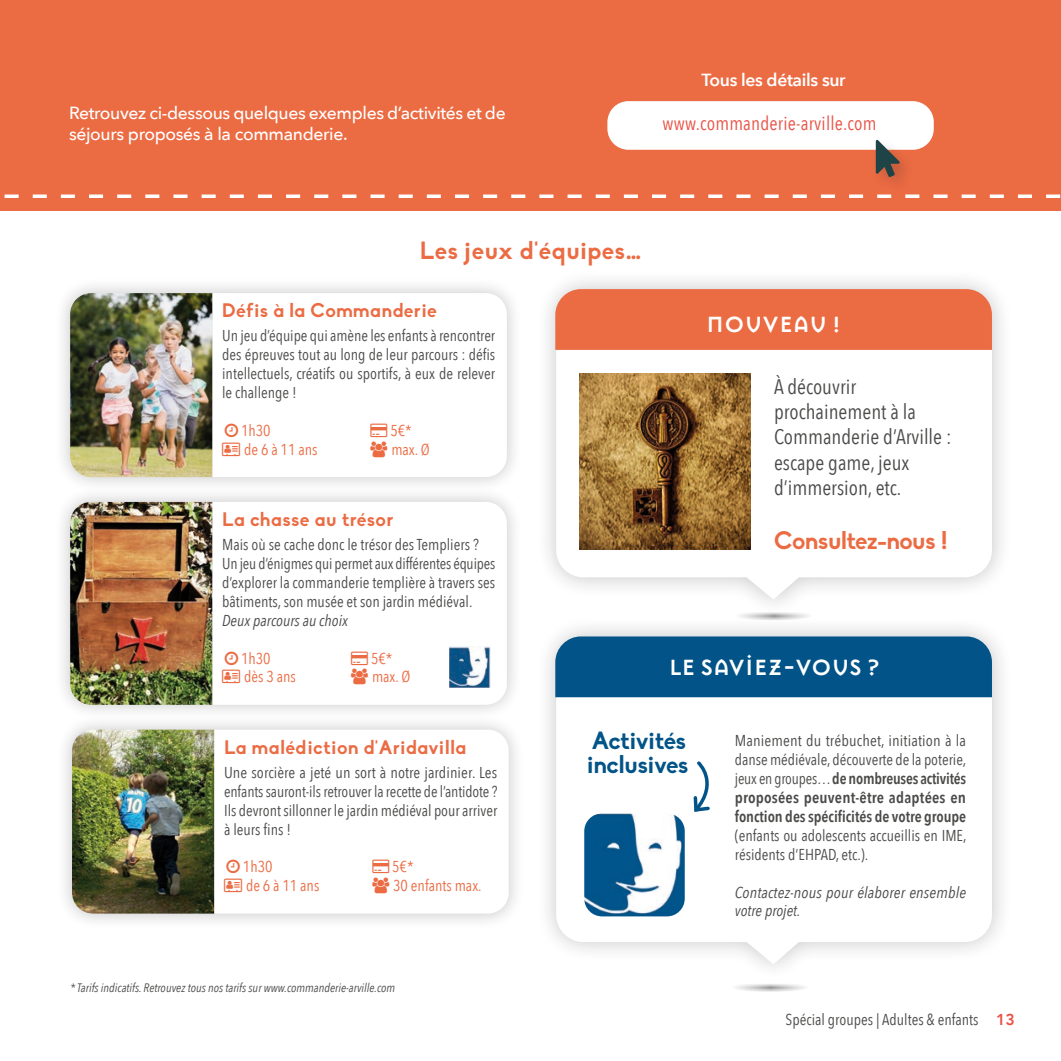
<style>
.page{position:relative;width:1061px;height:1061px;background:#fff}
.page>*{position:absolute;margin:0;border:0;box-sizing:border-box;transform-origin:0 0}
._04_TITRE_GRAND_2{font:700 24.5px "Mason Sans";color:#fff}
._04_TITRE_GRAND_2-2{font:700 24.5px/24.5px "Biko";letter-spacing:-.02em;color:#025488}
._04_TITRE_GRAND_2-3{font:700 24.5px "Biko";letter-spacing:.02em;color:#eb6b43}
._04_TITRE_GRAND_2-4{font:700 24.5px "Biko";letter-spacing:-.01em;color:#eb6b43}
._00_Txt_Courant{font:21px/25.2px "Avenir Next Condensed";color:#4a4a49}
._04_TITRE_GRAND_2-5{font:700 19.25px "Biko";letter-spacing:.02em;color:#eb6b43}
._00_Txt_Courant-2{font:19.25px "Avenir Next Condensed";letter-spacing:.01em;color:#e85245}
._00_Txt_Courant-3{font:500 17.5px/21px "Avenir Next";letter-spacing:-.02em;color:#fff}
._00_Txt_Courant-4{font:600 17.5px "Avenir Next";letter-spacing:-.02em;color:#fff}
._00_Txt_Courant-5{font:15.75px/18.9px "Avenir Next Condensed";color:#4a4a49;text-align:justify}
._00_Txt_Courant-6{font:15.75px "Avenir Next Condensed";color:#eb6b43}
._00_Txt_Courant-7{font:italic 15.75px/18.9px "Avenir Next Condensed";letter-spacing:.005em;color:#4a4a49}
._00_Txt_Courant-8{font:italic 12.25px "Avenir Next Condensed";color:#4a4a49}
.s1{font-weight:600}
.s2{font-family:"Avenir";font-weight:800;color:#e85245}
</style>
<div class="page">
<div style="left:0;top:0;width:1061px;height:210px;background:#eb6b43"></div>
<svg style="left:4px;top:101px;width:1057px;height:97px"></svg>
<div style="left:53px;top:276px;width:470px;height:218px;background:#1a171c;opacity:.25"></div>
<svg style="left:212px;top:293px;width:295px;height:184px"></svg>
<img style="left:70px;top:293px;width:142px;height:184px">
<div style="left:53px;top:485px;width:470px;height:236px;background:#1a171c;opacity:.25"></div>
<svg style="left:212px;top:502px;width:295px;height:203px"></svg>
<img style="left:70px;top:502px;width:142px;height:203px">
<div style="left:55px;top:713px;width:470px;height:217px;background:#1a171c;opacity:.25"></div>
<svg style="left:214px;top:729px;width:295px;height:184px"></svg>
<img style="left:72px;top:729px;width:142px;height:184px">
<div style="left:607px;top:101px;width:327px;height:49px;background:#fff;border-radius:21px"></div>
<div style="left:872px;top:137px;width:44px;height:57px;background:#1a171c;opacity:.18"></div>
<svg style="left:876px;top:140px;width:24px;height:37px"></svg>
<img style="left:449px;top:646px;width:42px;height:41px">
<div style="left:535px;top:268px;width:478px;height:350px;background:#1a171c;opacity:.25"></div>
<svg style="left:556px;top:350px;width:436px;height:249px"></svg>
<div style="left:535px;top:615px;width:478px;height:368px;background:#1a171c;opacity:.25"></div>
<svg style="left:556px;top:697px;width:436px;height:267px"></svg>
<div style="left:555px;top:289px;width:437px;height:61px;background:#eb6b43"></div>
<div style="left:555px;top:636px;width:437px;height:61px;background:#025488"></div>
<svg style="left:735px;top:611px;width:77px;height:9px"></svg>
<img style="left:579px;top:373px;width:171px;height:176px">
<svg style="left:691px;top:759px;width:28px;height:56px"></svg>
<img style="left:584px;top:813px;width:101px;height:103px">
<svg style="left:731px;top:982px;width:78px;height:10px"></svg>
<svg style="left:222px;top:423px;width:18px;height:33px"></svg>
<svg style="left:370px;top:423px;width:17px;height:34px"></svg>
<svg style="left:225px;top:651px;width:13px;height:13px"></svg>
<svg style="left:222px;top:670px;width:18px;height:13px"></svg>
<svg style="left:351px;top:651px;width:17px;height:34px"></svg>
<svg style="left:226px;top:860px;width:14px;height:13px"></svg>
<svg style="left:224px;top:879px;width:18px;height:13px"></svg>
<svg style="left:372px;top:860px;width:17px;height:33px"></svg>
<p class="_00_Txt_Courant-3" style="left:69px;top:101px;width:438px">Retrouvez ci-dessous quelques exemples d’activités et de séjours proposés à la commanderie.</p>
<p class="_00_Txt_Courant-4" style="left:701px;top:65px;width:146px">Tous les détails sur</p>
<p class="_00_Txt_Courant-2" style="left:662px;top:107px;width:215px">www.commanderie-arville.com</p>
<p class="_04_TITRE_GRAND_2-3" style="left:420px;top:236px;width:223px">Les jeux d'équipes…</p>
<p class="_04_TITRE_GRAND_2-5" style="left:222px;top:299px;width:216px">Défis à la Commanderie</p>
<p class="_00_Txt_Courant-5" style="left:222px;top:326px;width:275px">Un jeu d’équipe qui amène les enfants à rencontrer des épreuves tout au long de leur parcours : défis intellectuels, créatifs ou sportifs, à eux de relever le challenge !</p>
<p class="_00_Txt_Courant-6" style="left:241px;top:417px;width:31px">1h30</p>
<p class="_00_Txt_Courant-6" style="left:244px;top:436px;width:75px">de 6 à 11 ans</p>
<p class="_00_Txt_Courant-6" style="left:390px;top:417px;width:23px">5€*</p>
<p class="_00_Txt_Courant-6" style="left:391px;top:436px;width:40px">max. Ø</p>
<p class="_04_TITRE_GRAND_2-5" style="left:222px;top:508px;width:172px">La chasse au trésor</p>
<p class="_00_Txt_Courant-5" style="left:222px;top:534px;width:258px">Mais où se cache donc le trésor des Templiers ?</p>
<p class="_00_Txt_Courant-5" style="left:222px;top:553px;width:275px">Un jeu d’énigmes qui permet aux différentes équipes d’explorer la commanderie templière à travers ses bâtiments, son musée et son jardin médiéval.</p>
<p class="_00_Txt_Courant-7" style="left:222px;top:611px;width:127px">Deux parcours au choix</p>
<p class="_00_Txt_Courant-6" style="left:241px;top:644px;width:31px">1h30</p>
<p class="_00_Txt_Courant-6" style="left:244px;top:663px;width:53px">dès 3 ans</p>
<p class="_00_Txt_Courant-6" style="left:371px;top:644px;width:23px">5€*</p>
<p class="_00_Txt_Courant-6" style="left:372px;top:663px;width:40px">max. Ø</p>
<p class="_04_TITRE_GRAND_2" style="left:706px;top:309px;width:136px">NOUVEAU !</p>
<p class="_00_Txt_Courant" style="left:774px;top:373px;width:179px">À découvrir prochainement à la<br>Commanderie d’Arville : escape game, jeux d’immersion, etc.</p>
<p class="_04_TITRE_GRAND_2-4" style="left:774px;top:526px;width:175px">Consultez-nous !</p>
<p class="_04_TITRE_GRAND_2" style="left:669px;top:653px;width:212px">LE SAVIEZ-VOUS ?</p>
<p class="_04_TITRE_GRAND_2-5" style="left:224px;top:735px;width:244px">La malédiction d'Aridavilla</p>
<p class="_00_Txt_Courant-5" style="left:224px;top:762px;width:275px">Une sorcière a jeté un sort à notre jardinier. Les enfants sauront-ils retrouver la recette de l’antidote ?<br>Ils devront sillonner le jardin médiéval pour arriver à leurs fins !</p>
<p class="_00_Txt_Courant-6" style="left:243px;top:853px;width:31px">1h30</p>
<p class="_00_Txt_Courant-6" style="left:246px;top:872px;width:75px">de 6 à 11 ans</p>
<p class="_00_Txt_Courant-6" style="left:392px;top:853px;width:23px">5€*</p>
<p class="_00_Txt_Courant-6" style="left:393px;top:872px;width:90px">30 enfants max.</p>
<p class="_00_Txt_Courant-8" style="left:70px;top:980px;width:327px">* Tarifs indicatifs. Retrouvez tous nos tarifs sur www.commanderie-arville.com</p>
<p class="_04_TITRE_GRAND_2-2" style="left:587px;top:728px;width:103px">Activités inclusives</p>
<p class="_00_Txt_Courant-5" style="left:735px;top:730px;width:233px">Maniement du trébuchet, initiation à la danse médiévale, découverte de la poterie, jeux en groupes… <span class="s1">de nombreuses activités proposées peuvent-être adaptées en fonction des spécificités de votre groupe </span>(enfants ou adolescents accueillis en IME, résidents d’EHPAD, etc.).</p>
<p class="_00_Txt_Courant-7" style="left:735px;top:882px;width:233px">Contactez-nous pour élaborer ensemble votre projet.</p>
<p class="_00_Txt_Courant-5" style="left:785px;top:1009px;width:231px">Spécial groupes | Adultes &amp; enfants <span class="s2">13</span></p>
</div>
